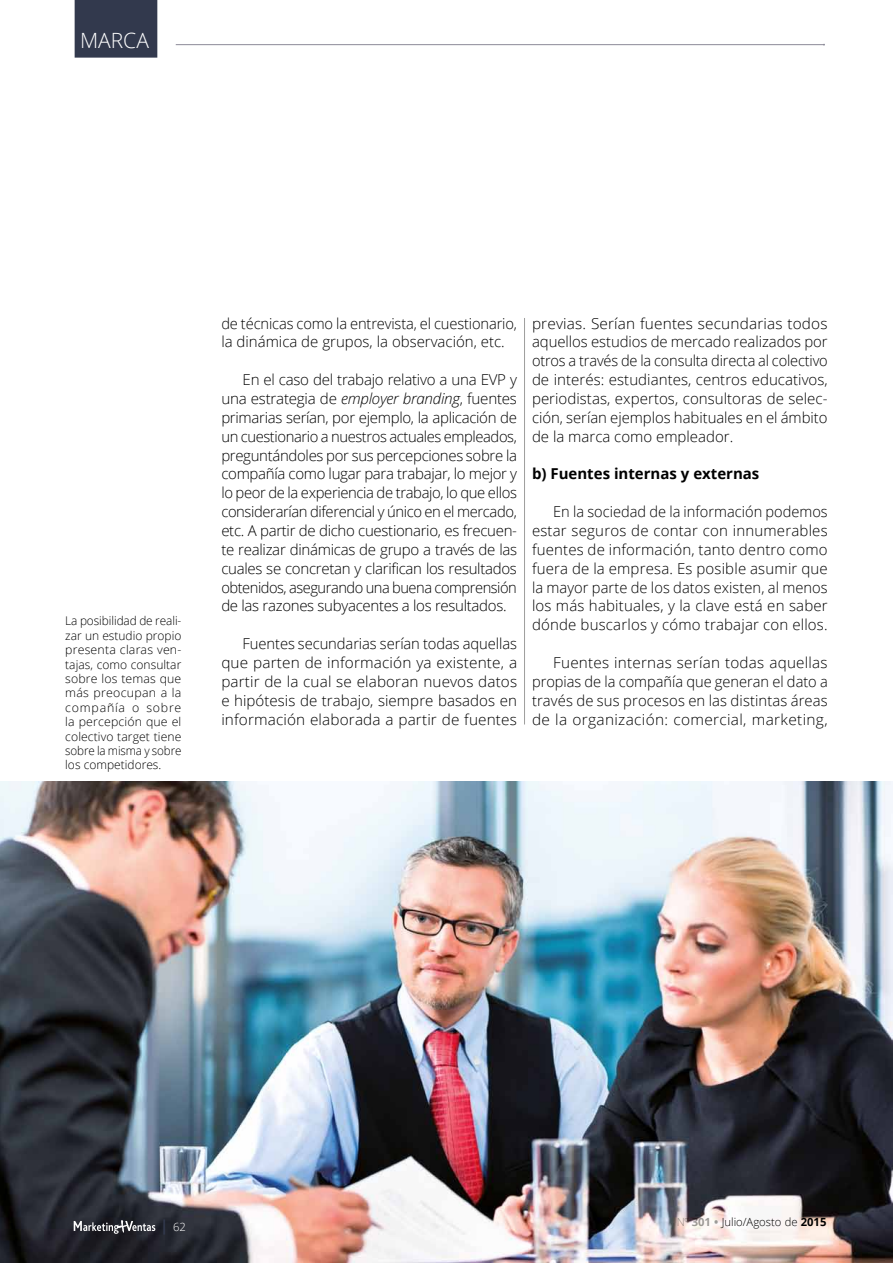
<style>
.page{position:relative;width:893px;height:1263px;background:#fff}
.page>*{position:absolute;margin:0;border:0;box-sizing:border-box;transform-origin:0 0}
.t1{font:300 21px "Open Sans";color:#fff}
.t2{font:300 15px/18.9px "Open Sans";color:#000;text-align:justify}
.t3{font:700 15px "Open Sans";color:#000}
.t4{font:300 12px/14.4px "Open Sans";color:#000;text-align:justify}
.t5{font:300 11.25px "Open Sans";color:#000}
.t6{font:300 11.25px "Open Sans";color:#fff}
.s1{font-style:italic}
.s2{font-weight:700;font-size:15.15px;color:#32394d}
.s3{color:#9d9d9c}
.s4{font-weight:700;color:#9d9d9c}
.s5{font-weight:700}
</style>
<div class="page">
<hr style="left:524px;top:318px;width:1px;height:406px;background:#9d9d9c">
<hr style="left:176px;top:44px;width:648px;height:1px;background:#8b8997">
<div style="left:75px;top:0;width:82px;height:58px;background:#32394d"></div>
<img style="left:0;top:781px;width:893px;height:482px">
<svg style="left:74px;top:1220px;width:81px;height:14px"></svg>
<h1 class="t1" style="left:80px;top:26px;width:32px">Marca</h1>
<p class="t4" style="left:65px;top:613px;width:118px">La posibilidad de reali&shy;zar un estudio propio presenta claras ven&shy;tajas, como consultar sobre los temas que más preocupan a la compañía o sobre la percepción que el colectivo target tiene sobre la misma y sobre los competidores.</p>
<p class="t2" style="left:221px;top:313px;width:297px">de técnicas como la entrevista, el cuestionario, la dinámica de grupos, la observación, etc.</p>
<p class="t2" style="left:221px;top:370px;width:297px;text-indent:21px">En el caso del trabajo relativo a una EVP y una estrategia de <span class="s1">employer branding</span>, fuentes primarias serían, por ejemplo, la aplicación de un cuestionario a nuestros actuales empleados, preguntándoles por sus percepciones sobre la compañía como lugar para trabajar, lo mejor y lo peor de la experiencia de trabajo, lo que ellos considerarían diferencial y único en el mercado, etc. A partir de dicho cuestionario, es frecuen&shy;te realizar dinámicas de grupo a través de las cuales se concretan y clarifican los resultados obtenidos, asegurando una buena comprensión de las razones subyacentes a los resultados.</p>
<p class="t2" style="left:221px;top:634px;width:297px;text-indent:21px">Fuentes secundarias serían todas aquellas que parten de información ya existente, a partir de la cual se elaboran nuevos datos e hipótesis de trabajo, siempre basados en información elaborada a partir de fuentes</p>
<p class="t2" style="left:532px;top:313px;width:297px">previas. Serían fuentes secundarias todos aquellos estudios de mercado realizados por otros a través de la consulta directa al colectivo de interés: estudiantes, centros educativos, periodistas, expertos, consultoras de selec&shy;ción, serían ejemplos habituales en el ámbito de la marca como empleador.</p>
<p class="t3" style="left:532px;top:463px;width:229px">b) Fuentes internas y externas</p>
<p class="t2" style="left:532px;top:502px;width:297px;text-indent:21px">En la sociedad de la información podemos estar seguros de contar con innumerables fuentes de información, tanto dentro como fuera de la empresa. Es posible asumir que la mayor parte de los datos existen, al menos los más habituales, y la clave está en saber dónde buscarlos y cómo trabajar con ellos.</p>
<p class="t2" style="left:532px;top:653px;width:297px;text-indent:21px">Fuentes internas serían todas aquellas propias de la compañía que generan el dato a través de sus procesos en las distintas áreas de la organización: comercial, marketing,</p>
<p class="t6" style="left:160px;top:1219px;width:27px"><span class="s2">|</span> 62</p>
<p class="t5" style="left:676px;top:1214px;width:152px"><span class="s3">Nº</span> <span class="s4">301 •</span> Julio/Agosto de <span class="s5">2015</span></p>
</div>
